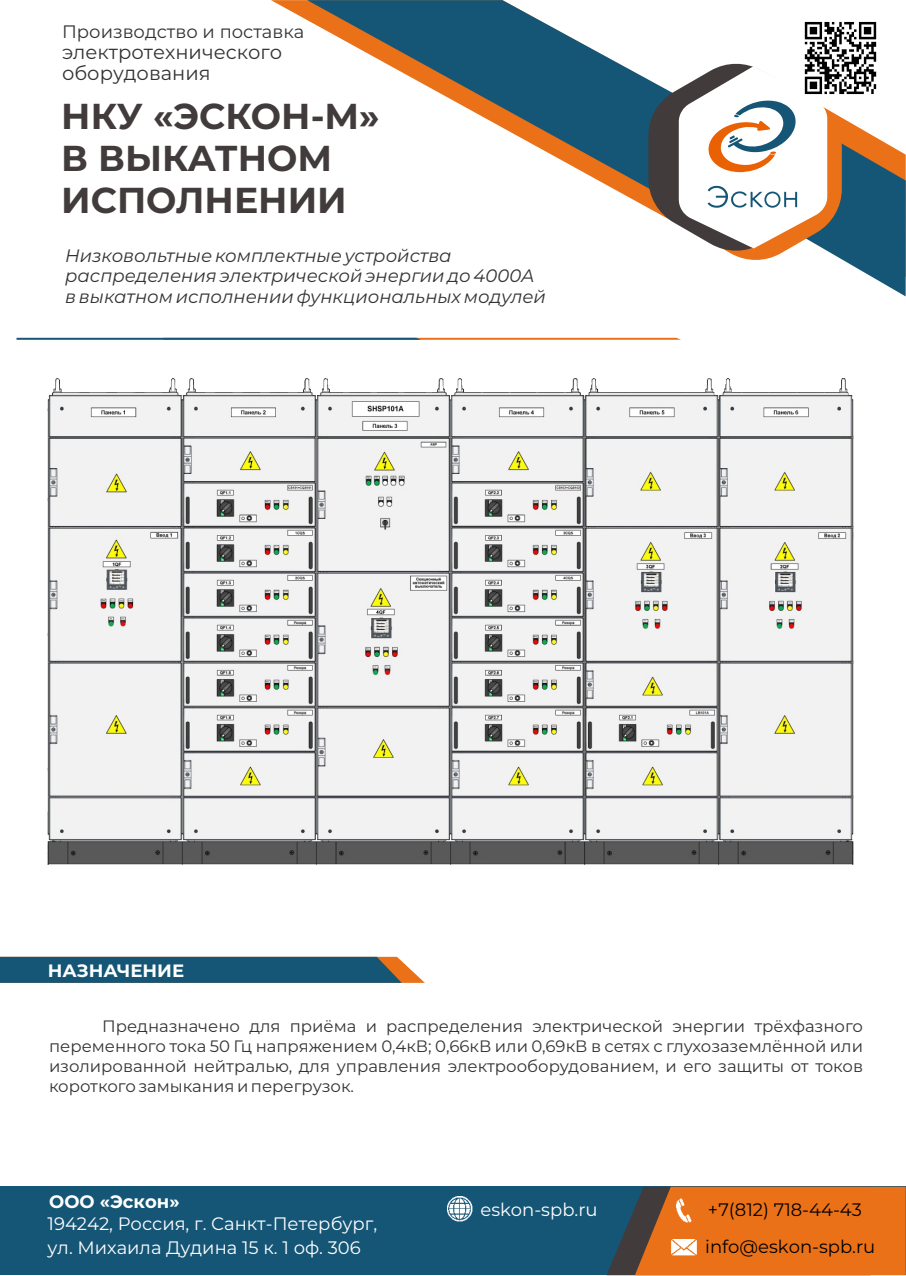
<style>
.page{position:relative;width:906px;height:1276px;background:#fff}
.page>*{position:absolute;margin:0;border:0;box-sizing:border-box;transform-origin:0 0}
.t1{font:700 36px/42px "Montserrat";color:#413b3b}
.t2{font:19.5px/21px "Montserrat";color:#333}
.t3{font:italic 18px/20.1px "Montserrat";color:#333}
.t4{font:18px/24.8px "Montserrat";color:#fff}
.t5{font:18px/37px "Montserrat";color:#000}
.t6{font:18px "Montserrat";color:#333}
.t7{font:700 18px "Montserrat";color:#fff}
.t8{font:700 17.85px "Montserrat";color:#fff}
.t9{font:16.5px/20.1px "Montserrat";color:#333;text-align:justify}
</style>
<div class="page">
<img style="left:804px;top:21px;width:73px;height:41px">
<svg style="left:307px;top:0;width:341px;height:208px"></svg>
<svg style="left:648px;top:62px;width:257px;height:234px"></svg>
<svg style="left:17px;top:338px;width:664px;height:2px"></svg>
<div style="left:0;top:1186px;width:905px;height:89px;background:#155576"></div>
<svg style="left:0;top:957px;width:425px;height:26px"></svg>
<svg style="left:606px;top:1186px;width:299px;height:89px"></svg>
<img style="left:447px;top:1196px;width:25px;height:25px">
<img style="left:670px;top:1239px;width:27px;height:16px">
<img style="left:672px;top:1198px;width:26px;height:25px">
<img style="left:47px;top:378px;width:807px;height:486px">
<p class="t6" style="left:62px;top:21px;width:244px">Производство и поставка</p>
<p class="t2" style="left:62px;top:41px;width:222px">электротехнического оборудования</p>
<h1 class="t1" style="left:61px;top:95px;width:320px">НКУ «ЭСКОН-М»<br>В ВЫКАТНОМ<br>ИСПОЛНЕНИИ</h1>
<p class="t3" style="left:65px;top:246px;width:482px">Низковольтные комплектные устройства распределения электрической энергии до 4000А в выкатном исполнении функциональных модулей</p>
<p class="t8" style="left:48px;top:959px;width:138px">НАЗНАЧЕНИЕ</p>
<p class="t9" style="left:49px;top:1015px;width:815px;text-indent:53px">Предназначено для приёма и распределения электрической энергии трёхфазного переменного тока 50 Гц напряжением 0,4кВ; 0,66кВ или 0,69кВ в сетях с глухозаземлённой или изолированной нейтралью, для управления электрооборудованием, и его защиты от токов короткого замыкания и перегрузок.</p>
<p class="t7" style="left:49px;top:1190px;width:132px">ООО «Эскон»</p>
<p class="t4" style="left:48px;top:1210px;width:331px">194242, Россия, г. Санкт-Петербург, ул. Михаила Дудина 15 к. 1 оф. 306</p>
<p class="t4" style="left:480px;top:1197px;width:119px">eskon-spb.ru</p>
<p class="t5" style="left:705px;top:1191px;width:172px">+7(812) 718-44-43 info@eskon-spb.ru</p>
</div>
